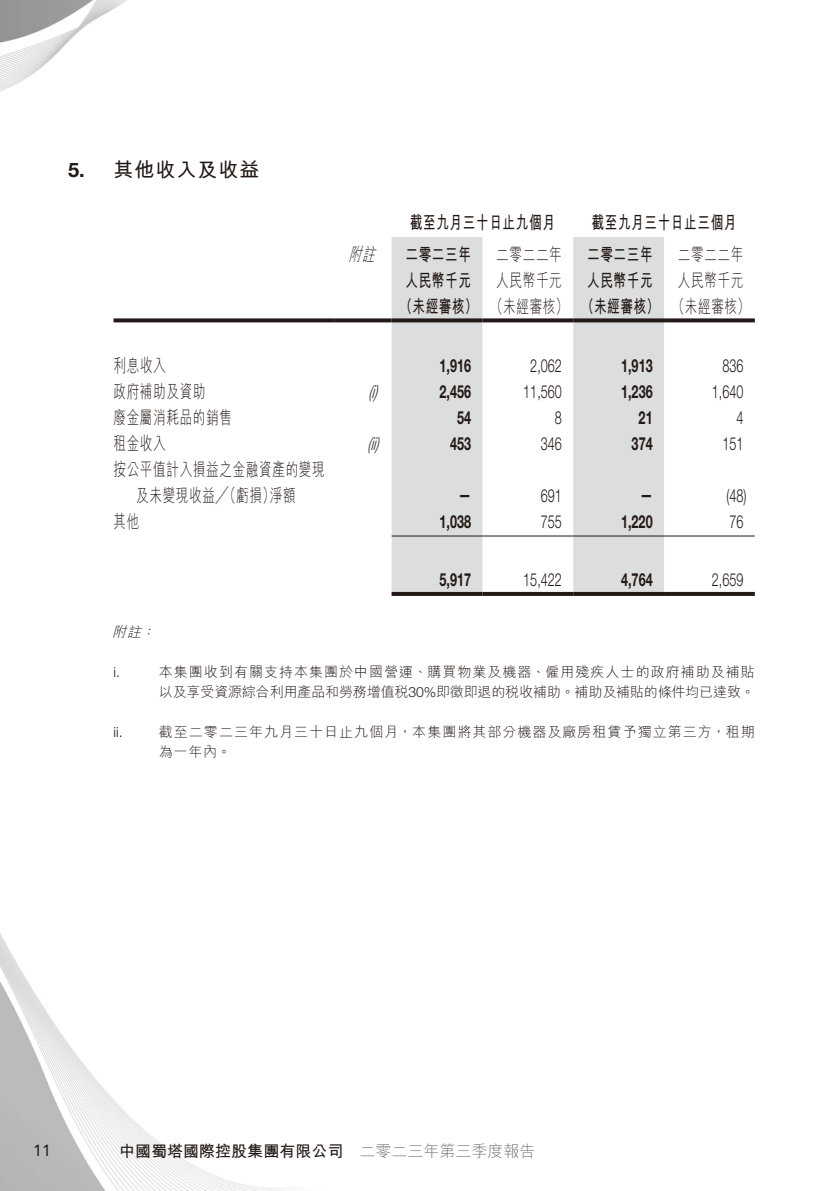
<style>
.page{position:relative;width:840px;height:1191px;background:#fff}
.page>*{position:absolute;margin:0;border:0;box-sizing:border-box;transform-origin:0 0}
.t1{font:700 20px "M Hei HK";letter-spacing:.05em;color:#231916}
.t2{font:700 20px "Helvetica Neue LT Std";color:#231916}
.t3{font:300 18px/26px "M Hei HK";letter-spacing:.05em;color:#231916;scale:.7 1}
.t4{font:700 18px/26px "M Hei HK";letter-spacing:.05em;color:#231916;scale:.7 1}
.t5{font:700 18px "Helvetica Neue LT Std";color:#231916;scale:.7 1}
.t6{font:300 18px "Helvetica Neue LT Std";color:#231916;scale:.7 1}
.t7{font:italic 300 18px "Helvetica Neue LT Std";color:#231916;scale:.7 1}
.t8{font:italic 300 18px "M Hei HK";color:#231916;scale:.7 1}
.t9{font:700 16px "M Hei HK";color:#231916}
.t10{font:300 16px "M Hei HK";color:#727272}
.t11{font:16px "Avenir LT Std";color:#231916}
.t12{font:300 14px "M Hei HK";letter-spacing:.07em;color:#231916}
.t13{font:300 14px "M Hei HK";letter-spacing:-.01em;color:#231916}
.t14{font:300 14px "Helvetica Neue LT Std";color:#231916}
.t15{font:italic 300 14px "M Hei HK";color:#231916}
.s1{font-weight:300}
.s2{font-family:"Helvetica Neue LT Std"}
</style>
<div class="page">
<img style="left:0;top:0;width:755px;height:1191px">
<svg style="left:391px;top:237px;width:272px;height:355px;fill:#dcdddd"></svg>
<svg style="left:113px;top:318px;width:221px;height:4px"></svg>
<svg style="left:334px;top:318px;width:57px;height:4px"></svg>
<svg style="left:391px;top:318px;width:91px;height:4px"></svg>
<svg style="left:482px;top:318px;width:91px;height:4px"></svg>
<svg style="left:573px;top:318px;width:90px;height:4px"></svg>
<svg style="left:663px;top:318px;width:91px;height:4px"></svg>
<hr style="left:391px;top:535px;width:91px;height:1px;background:#231916">
<hr style="left:482px;top:535px;width:91px;height:1px;background:#231916">
<hr style="left:573px;top:535px;width:90px;height:1px;background:#231916">
<hr style="left:663px;top:535px;width:91px;height:1px;background:#231916">
<svg style="left:391px;top:592px;width:91px;height:4px"></svg>
<svg style="left:482px;top:592px;width:91px;height:4px"></svg>
<svg style="left:573px;top:592px;width:90px;height:4px"></svg>
<svg style="left:663px;top:592px;width:91px;height:4px"></svg>
<h1 class="t2" style="left:68px;top:157px;width:18px">5.</h1>
<h1 class="t1" style="left:113px;top:155px;width:148px">其他收入及收益</h1>
<p class="t4" style="left:409px;top:207px;width:208px">截至九月三十日止九個月</p>
<p class="t4" style="left:591px;top:207px;width:209px">截至九月三十日止三個月</p>
<p class="t8" style="left:348px;top:245px;width:45px">附註</p>
<p class="t4" style="left:405px;top:239px;width:95px">二零二三年</p>
<p class="t3" style="left:496px;top:241px;width:95px">二零二二年</p>
<p class="t4" style="left:586px;top:239px;width:95px">二零二三年</p>
<p class="t3" style="left:677px;top:241px;width:95px">二零二二年</p>
<p class="t3" style="left:496px;top:267px;width:95px">人民幣千元</p>
<p class="t3" style="left:677px;top:267px;width:95px">人民幣千元</p>
<p class="t4" style="left:399px;top:265px;width:501px;text-indent:6px">人民幣千元<br>（未經審核） <span class="s1">（未經審核）</span> （未經審核） <span class="s1">（未經審核(</span></p>
<p class="t4" style="left:586px;top:265px;width:95px">人民幣千元</p>
<p class="t3" style="left:113px;top:352px;width:76px">利息收入</p>
<p class="t5" style="left:439px;top:354px;width:47px">1,916</p>
<p class="t6" style="left:530px;top:355px;width:47px">2,062</p>
<p class="t5" style="left:620px;top:354px;width:47px">1,913</p>
<p class="t6" style="left:722px;top:355px;width:32px">836</p>
<p class="t3" style="left:113px;top:378px;width:133px">政府補助及資助</p>
<p class="t7" style="left:368px;top:381px;width:17px">( i(</p>
<p class="t5" style="left:439px;top:380px;width:47px">2,456</p>
<p class="t6" style="left:523px;top:381px;width:57px">11,560</p>
<p class="t5" style="left:620px;top:380px;width:47px">1,236</p>
<p class="t6" style="left:711px;top:381px;width:47px">1,640</p>
<p class="t3" style="left:113px;top:404px;width:171px">廢金屬消耗品的銷售</p>
<p class="t5" style="left:457px;top:406px;width:22px">54</p>
<p class="t6" style="left:554px;top:407px;width:12px">8</p>
<p class="t5" style="left:638px;top:406px;width:22px">21</p>
<p class="t6" style="left:736px;top:407px;width:12px">4</p>
<p class="t3" style="left:113px;top:430px;width:303px">租金收入<br>按公平值計入損益之金融資產的變現</p>
<p class="t7" style="left:367px;top:433px;width:21px">(i i(</p>
<p class="t5" style="left:450px;top:432px;width:32px">453</p>
<p class="t6" style="left:540px;top:433px;width:32px">346</p>
<p class="t5" style="left:631px;top:432px;width:32px">374</p>
<p class="t6" style="left:722px;top:433px;width:32px">151</p>
<p class="t3" style="left:136px;top:482px;width:229px">及未變現收益╱（虧損 淨額</p>
<p class="t3" style="left:262px;top:482px;width:19px">）</p>
<p class="t5" style="left:458px;top:483px;width:20px">—</p>
<p class="t6" style="left:540px;top:485px;width:32px">691</p>
<p class="t5" style="left:639px;top:483px;width:20px">—</p>
<p class="t6" style="left:726px;top:485px;width:30px">4 8) (</p>
<p class="t3" style="left:113px;top:508px;width:38px">其他</p>
<p class="t5" style="left:439px;top:510px;width:47px">1,038</p>
<p class="t6" style="left:540px;top:511px;width:32px">755</p>
<p class="t5" style="left:620px;top:510px;width:47px">1,220</p>
<p class="t6" style="left:729px;top:511px;width:22px">76</p>
<p class="t5" style="left:439px;top:568px;width:47px">5,917</p>
<p class="t6" style="left:523px;top:569px;width:57px">15,422</p>
<p class="t5" style="left:620px;top:568px;width:47px">4,764</p>
<p class="t6" style="left:711px;top:569px;width:47px">2,659</p>
<p class="t15" style="left:112px;top:625px;width:34px">附註</p>
<p class="t15" style="left:141px;top:625px;width:19px">：</p>
<p class="t14" style="left:113px;top:664px;width:8px">.i</p>
<p class="t14" style="left:113px;top:724px;width:11px">.i i</p>
<p class="t12" style="left:159px;top:665px;width:597px">本集團收到有關支持本集團於中國營運、購買物業及機器、僱用殘疾人士的政府補助及補貼</p>
<p class="t13" style="left:159px;top:685px;width:597px">以及享受資源綜合利用產品和勞務增值稅<span class="s2">30%</span>即徵即退的稅收補助。補助及補貼的條件均已達致。</p>
<p class="t12" style="left:159px;top:725px;width:597px">截至二零二三年九月三十日止九個月，本集團將其部分機器及廠房租賃予獨立第三方，租期</p>
<p class="t12" style="left:159px;top:745px;width:74px">為一年內。</p>
<p class="t11" style="left:33px;top:1141px;width:19px">11</p>
<p class="t9" style="left:119px;top:1139px;width:225px">中國蜀塔國際控股集團有限公司</p>
<p class="t10" style="left:359px;top:1143px;width:177px">二零二三年第三季度報告</p>
</div>
